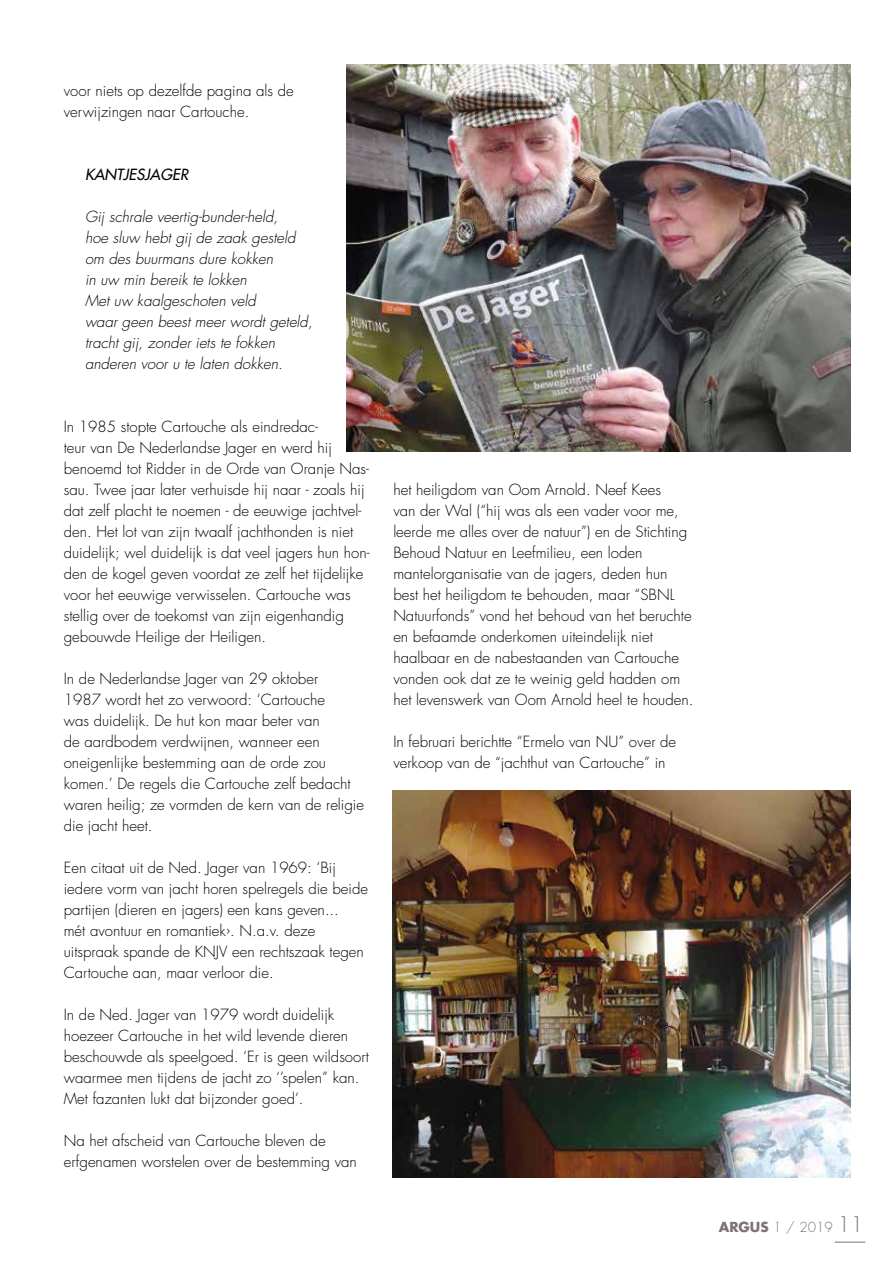
<style>
.page{position:relative;width:893px;height:1263px;background:#fff}
.page>*{position:absolute;margin:0;border:0;box-sizing:border-box;transform-origin:0 0}
.t1{font:300 15px/21px "Futura Std";color:#000}
.t2{font:italic 300 15px/21px "Futura Std";color:#000}
.t3{font:italic 500 15px "Futura Std";color:#000}
.t4{font:300 13.5px "Futura Std";color:#817374}
.s1{font-weight:700}
.s2{font-size:21px}
</style>
<div class="page">
<hr style="left:835px;top:1242px;width:30px;height:1px;background:#817374">
<img style="left:393px;top:791px;width:457px;height:387px">
<img style="left:347px;top:65px;width:503px;height:387px">
<p class="t1" style="left:64px;top:80px;width:232px">voor niets op dezelfde pagina als de verwijzingen naar Cartouche.</p>
<p class="t3" style="left:85px;top:165px;width:105px">KANTJESJAGER</p>
<p class="t2" style="left:85px;top:206px;width:229px">Gij schrale veertig-bunder-held,<br>hoe sluw hebt gij de zaak gesteld om des buurmans dure kokken<br>in uw min bereik te lokken<br>Met uw kaalgeschoten veld<br>waar geen beest meer wordt geteld, tracht gij, zonder iets te fokken anderen voor u te laten dokken.</p>
<p class="t1" style="left:64px;top:416px;width:307px">In 1985 stopte Cartouche als eindredac-<br>teur van De Nederlandse Jager en werd hij benoemd tot Ridder in de Orde van Oranje Nas&shy;sau. Twee jaar later verhuisde hij naar - zoals hij dat zelf placht te noemen - de eeuwige jachtvel&shy;den. Het lot van zijn twaalf jachthonden is niet duidelijk; wel duidelijk is dat veel jagers hun hon&shy;den de kogel geven voordat ze zelf het tijdelijke voor het eeuwige verwisselen. Cartouche was stellig over de toekomst van zijn eigenhandig gebouwde Heilige der Heiligen.</p>
<p class="t1" style="left:64px;top:668px;width:302px">In de Nederlandse Jager van 29 oktober<br>1987 wordt het zo verwoord: ‘Cartouche<br>was duidelijk. De hut kon maar beter van<br>de aardbodem verdwijnen, wanneer een oneigenlijke bestemming aan de orde zou komen.’ De regels die Cartouche zelf bedacht waren heilig; ze vormden de kern van de religie die jacht heet.</p>
<p class="t1" style="left:64px;top:857px;width:306px">Een citaat uit de Ned. Jager van 1969: ‘Bij iedere vorm van jacht horen spelregels die beide partijen (dieren en jagers) een kans geven...<br>mét avontuur en romantiek›. N.a.v. deze uitspraak spande de KNJV een rechtszaak tegen Cartouche aan, maar verloor die.</p>
<p class="t1" style="left:64px;top:1004px;width:307px">In de Ned. Jager van 1979 wordt duidelijk hoezeer Cartouche in het wild levende dieren beschouwde als speelgoed. ‘Er is geen wildsoort waarmee men tijdens de jacht zo ‘’spelen” kan.<br>Met fazanten lukt dat bijzonder goed’.</p>
<p class="t1" style="left:64px;top:1130px;width:295px">Na het afscheid van Cartouche bleven de erfgenamen worstelen over de bestemming van</p>
<p class="t1" style="left:393px;top:479px;width:302px">het heiligdom van Oom Arnold. Neef Kees<br>van der Wal (“hij was als een vader voor me, leerde me alles over de natuur”) en de Stichting Behoud Natuur en Leefmilieu, een loden mantelorganisatie van de jagers, deden hun best het heiligdom te behouden, maar “SBNL Natuurfonds” vond het behoud van het beruchte en befaamde onderkomen uiteindelijk niet haalbaar en de nabestaanden van Cartouche vonden ook dat ze te weinig geld hadden om het levenswerk van Oom Arnold heel te houden.</p>
<p class="t1" style="left:393px;top:731px;width:284px">In februari berichtte “Ermelo van NU” over de verkoop van de “jachthut van Cartouche” in</p>
<p class="t4" style="left:719px;top:1219px;width:146px"><span class="s1">ARGUS</span> 1 / 2019 <span class="s2">11</span></p>
</div>
